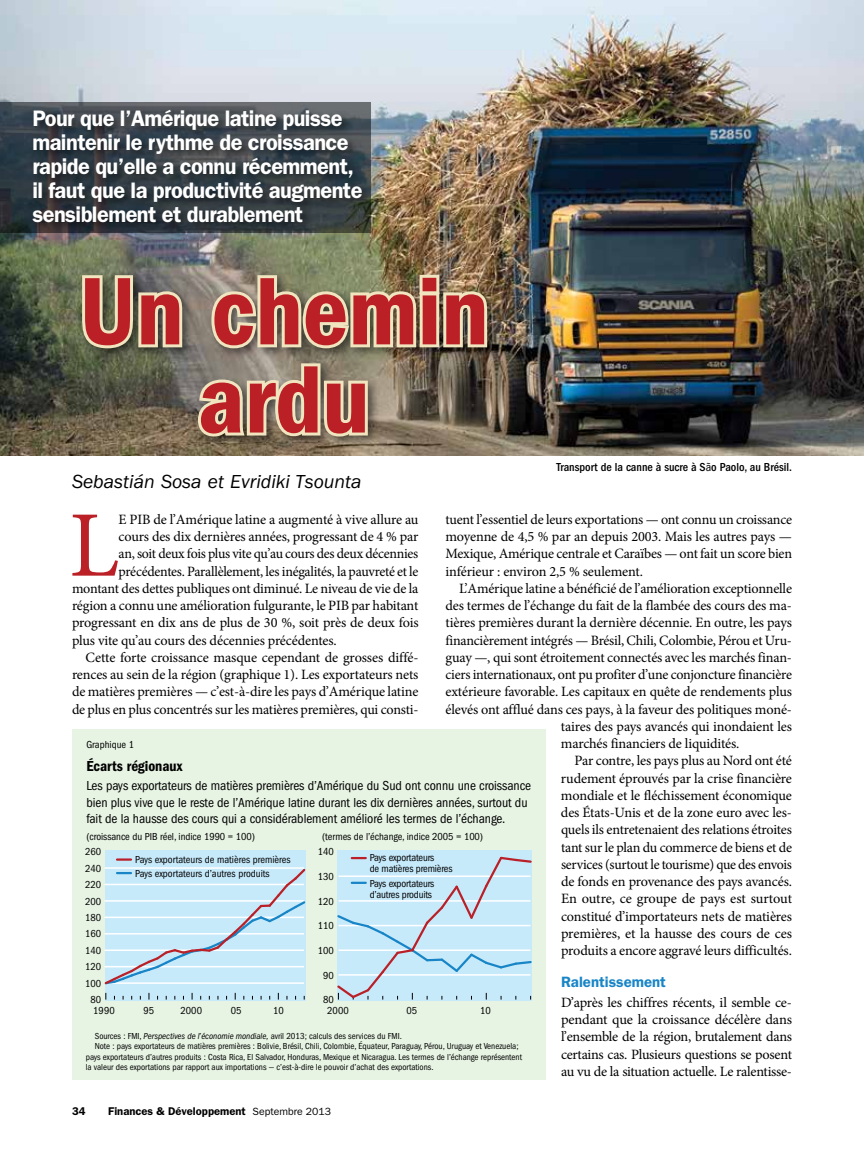
<style>
.page{position:relative;width:864px;height:1161px;background:#fff}
.page>*{position:absolute;margin:0;border:0;box-sizing:border-box;transform-origin:0 0}
.t1{font:99.15px/88.2px "ITC Franklin Gothic Std Dm Cd";color:#ba2026;text-align:center}
.t2{font:93.9px "Minion Pro";color:#ba2026}
.t3{font:600 22.5px/24px "ITC Franklin Gothic Std";letter-spacing:-.025em;color:#fff}
.t4{font:italic 19.5px "ITC Franklin Gothic Std";color:#000}
.t5{font:15px "ITC Franklin Gothic Std Dm Cd";color:#000}
.t6{font:600 15px "ITC Franklin Gothic Std";color:#1885c7}
.t7{font:14.25px/17.2px "Minion Pro";letter-spacing:-.015em;color:#000;text-align:justify}
.t8{font:condensed 13.5px/16.5px "ITC Franklin Gothic Std";letter-spacing:-.005em;color:#000}
.t9{font:500 condensed 12px "ITC Franklin Gothic Std";color:#000}
.t10{font:600 11.25px "ITC Franklin Gothic Std";color:#000}
.t11{font:condensed 10.5px/11.2px "ITC Franklin Gothic Std";color:#000}
.t12{font:condensed 9px "ITC Franklin Gothic Std";color:#000}
.s1{font-weight:400}
.s2{font-style:italic}
.s3{font-weight:400;font-size:10.5px}
</style>
<div class="page">
<img style="left:0;top:0;width:864px;height:455px">
<div style="left:79px;top:270px;width:421px;height:179px;background:#000;opacity:.5"></div>
<svg style="left:79px;top:272px;width:106px;height:79px;background:#918d77"></svg>
<svg style="left:208px;top:272px;width:282px;height:79px;background:#a1987d"></svg>
<svg style="left:195px;top:360px;width:176px;height:80px;background:#a59c85"></svg>
<div style="left:72px;top:729px;width:474px;height:351px;background:#e7f3e3"></div>
<div style="left:105px;top:850px;width:200px;height:150px;background:#c7eafb"></div>
<hr style="left:117px;top:858px;width:14px;height:3px;background:#ba2027">
<svg style="left:104px;top:867px;width:202px;height:119px"></svg>
<div style="left:337px;top:850px;width:195px;height:150px;background:#c7eafb"></div>
<svg style="left:337px;top:856px;width:195px;height:144px"></svg>
<svg style="left:0;top:102px;width:370px;height:131px;background:#3e484f"></svg>
<div style="left:29px;top:107px;width:345px;height:128px;background:#000;opacity:.6"></div>
<h3 class="t3" style="left:32px;top:106px;width:332px">Pour que l’Amérique latine puisse maintenir le rythme de croissance rapide qu’elle a connu récemment, il faut que la productivité augmente sensiblement et durablement</h3>
<h1 class="t1" style="left:79px;top:268px;width:411px">Un chemin ardu</h1>
<h3 class="t4" style="left:72px;top:471px;width:291px">Sebastián Sosa et Evridiki Tsounta</h3>
<p class="t9" style="left:557px;top:461px;width:237px">Transport de la canne à sucre à S<span class="s1">ã</span>o Paolo, au Brésil.</p>
<h2 class="t2" style="left:69px;top:483px;width:47px">L</h2>
<p class="t7" style="left:119px;top:511px;width:301px">E PIB de l’Amérique latine a augmenté à vive allure au</p>
<p class="t7" style="left:446px;top:511px;width:348px">tuent l’essentiel de leurs exportations — ont connu un croissance moyenne de 4,5 % par an depuis 2003. Mais les autres pays — Mexique, Amérique centrale et Caraïbes — ont fait un score bien inférieur : environ 2,5 % seulement.</p>
<p class="t7" style="left:459px;top:580px;width:335px">L’Amérique latine a bénéficié de l’amélioration exceptionnelle</p>
<p class="t7" style="left:446px;top:597px;width:348px">des termes de l’échange du fait de la flambée des cours des ma-</p>
<p class="t7" style="left:446px;top:614px;width:348px">tières premières durant la dernière décennie. En outre, les pays</p>
<p class="t7" style="left:446px;top:632px;width:348px">financièrement intégrés — Brésil, Chili, Colombie, Pérou et Uru-</p>
<p class="t7" style="left:446px;top:649px;width:348px">guay —, qui sont étroitement connectés avec les marchés finan-</p>
<p class="t7" style="left:446px;top:666px;width:348px">ciers internationaux, ont pu profiter d’une conjoncture financière</p>
<p class="t7" style="left:446px;top:683px;width:348px">extérieure favorable. Les capitaux en quête de rendements plus</p>
<p class="t7" style="left:446px;top:701px;width:348px">élevés ont afflué dans ces pays, à la faveur des politiques moné-</p>
<p class="t7" style="left:561px;top:718px;width:232px">taires des pays avancés qui inondaient les</p>
<p class="t7" style="left:561px;top:735px;width:180px">marchés financiers de liquidités.</p>
<p class="t7" style="left:574px;top:752px;width:219px">Par contre, les pays plus au Nord ont été</p>
<p class="t7" style="left:561px;top:770px;width:233px">rudement éprouvés par la crise financière</p>
<p class="t7" style="left:561px;top:787px;width:233px">mondiale et le fléchissement économique</p>
<p class="t7" style="left:561px;top:804px;width:232px">des États-Unis et de la zone euro avec les-</p>
<p class="t7" style="left:561px;top:821px;width:232px">quels ils entretenaient des relations étroites</p>
<p class="t7" style="left:561px;top:839px;width:233px">tant sur le plan du commerce de biens et de</p>
<p class="t7" style="left:561px;top:856px;width:233px">services (surtout le tourisme) que des envois</p>
<p class="t7" style="left:561px;top:873px;width:233px">de fonds en provenance des pays avancés.</p>
<p class="t7" style="left:561px;top:890px;width:233px">En outre, ce groupe de pays est surtout</p>
<p class="t7" style="left:561px;top:908px;width:233px">constitué d’importateurs nets de matières</p>
<p class="t7" style="left:561px;top:925px;width:233px">premières, et la hausse des cours de ces</p>
<p class="t7" style="left:561px;top:942px;width:233px">produits a encore aggravé leurs difficultés.</p>
<p class="t6" style="left:561px;top:973px;width:107px">Ralentissement</p>
<p class="t7" style="left:561px;top:994px;width:233px">D’après les chiffres récents, il semble ce&shy;pendant que la croissance décélère dans l’ensemble de la région, brutalement dans certains cas. Plusieurs questions se posent au vu de la situation actuelle. Le ralentisse-</p>
<p class="t7" style="left:119px;top:528px;width:301px">cours des dix dernières années, progressant de 4 % par</p>
<p class="t7" style="left:119px;top:545px;width:301px">an, soit deux fois plus vite qu’au cours des deux décennies</p>
<p class="t7" style="left:119px;top:563px;width:301px">précédentes. Parallèlement, les inégalités, la pauvreté et le</p>
<p class="t7" style="left:72px;top:580px;width:348px">montant des dettes publiques ont diminué. Le niveau de vie de la</p>
<p class="t7" style="left:72px;top:597px;width:348px">région a connu une amélioration fulgurante, le PIB par habitant</p>
<p class="t7" style="left:72px;top:614px;width:348px">progressant en dix ans de plus de 30 %, soit près de deux fois</p>
<p class="t7" style="left:72px;top:632px;width:266px">plus vite qu’au cours des décennies précédentes.</p>
<p class="t7" style="left:86px;top:649px;width:335px">Cette forte croissance masque cependant de grosses diffé-</p>
<p class="t7" style="left:72px;top:666px;width:348px">rences au sein de la région (graphique 1). Les exportateurs nets</p>
<p class="t7" style="left:72px;top:683px;width:348px">de matières premières — c’est-à-dire les pays d’Amérique latine</p>
<p class="t7" style="left:72px;top:701px;width:348px">de plus en plus concentrés sur les matières premières, qui consti-</p>
<p class="t11" style="left:83px;top:689px;width:95px">Sosa, corrected 8/5/13</p>
<p class="t11" style="left:86px;top:739px;width:49px">Graphique 1</p>
<p class="t5" style="left:86px;top:757px;width:98px">Écarts régionaux</p>
<p class="t8" style="left:86px;top:778px;width:446px">Les pays exportateurs de matières premières d’Amérique du Sud ont connu une croissance bien plus vive que le reste de l’Amérique latine durant les dix dernières années, surtout du fait de la hausse des cours qui a considérablement amélioré les termes de l’échange.</p>
<p class="t11" style="left:86px;top:831px;width:170px">(croissance du PIB réel, indice 1990 = 100)</p>
<p class="t11" style="left:322px;top:831px;width:163px">(termes de l’échange, indice 2005 = 100)</p>
<p class="t11" style="left:85px;top:846px;width:18px">260</p>
<p class="t11" style="left:318px;top:846px;width:18px">140</p>
<p class="t11" style="left:370px;top:852px;width:84px">Pays exportateurs<br>de matières premières</p>
<p class="t11" style="left:370px;top:878px;width:66px">Pays exportateurs d’autres produits</p>
<p class="t11" style="left:135px;top:852px;width:157px;line-height:14.2px">Pays exportateurs de matières premières<br>Pays exportateurs d’autres produits</p>
<p class="t11" style="left:85px;top:863px;width:18px">240</p>
<p class="t11" style="left:318px;top:871px;width:18px">130</p>
<p class="t11" style="left:85px;top:879px;width:18px">220</p>
<p class="t11" style="left:85px;top:896px;width:18px">200</p>
<p class="t11" style="left:318px;top:896px;width:18px">120</p>
<p class="t11" style="left:85px;top:912px;width:18px">180</p>
<p class="t11" style="left:318px;top:920px;width:18px">110</p>
<p class="t11" style="left:85px;top:928px;width:18px">160</p>
<p class="t11" style="left:85px;top:945px;width:18px">140</p>
<p class="t11" style="left:318px;top:945px;width:18px">100</p>
<p class="t11" style="left:85px;top:961px;width:18px">120</p>
<p class="t11" style="left:323px;top:970px;width:12px">90</p>
<p class="t11" style="left:85px;top:978px;width:18px">100</p>
<p class="t11" style="left:91px;top:994px;width:12px">80</p>
<p class="t11" style="left:323px;top:994px;width:12px">80</p>
<p class="t11" style="left:93px;top:1005px;width:23px">1990</p>
<p class="t11" style="left:144px;top:1005px;width:12px">95</p>
<p class="t11" style="left:181px;top:1005px;width:23px">2000</p>
<p class="t11" style="left:231px;top:1005px;width:12px">05</p>
<p class="t11" style="left:273px;top:1005px;width:12px">10</p>
<p class="t11" style="left:327px;top:1005px;width:23px">2000</p>
<p class="t11" style="left:406px;top:1005px;width:12px">05</p>
<p class="t11" style="left:480px;top:1005px;width:12px">10</p>
<p class="t12" style="left:95px;top:1031px;width:309px">Sources : FMI, <span class="s2">Perspectives de l’économie mondiale,</span> avril 2013; calculs des services du FMI.</p>
<p class="t12" style="left:95px;top:1041px;width:425px">Note : pays exportateurs de matières premières : Bolivie, Brésil, Chili, Colombie, Équateur, Paraguay, Pérou, Uruguay et Venezuela;</p>
<p class="t12" style="left:86px;top:1052px;width:438px">pays exportateurs d’autres produits : Costa Rica, El Salvador, Honduras, Mexique et Nicaragua. Les termes de l’échange représentent</p>
<p class="t12" style="left:86px;top:1062px;width:349px">la valeur des exportations par rapport aux importations — c’est-à-dire le pouvoir d’achat des exportations.</p>
<p class="t10" style="left:72px;top:1104px;width:15px">34</p>
<p class="t10" style="left:108px;top:1104px;width:225px">Finances &amp; Développement <span class="s3">Septembre 2013</span></p>
</div>
